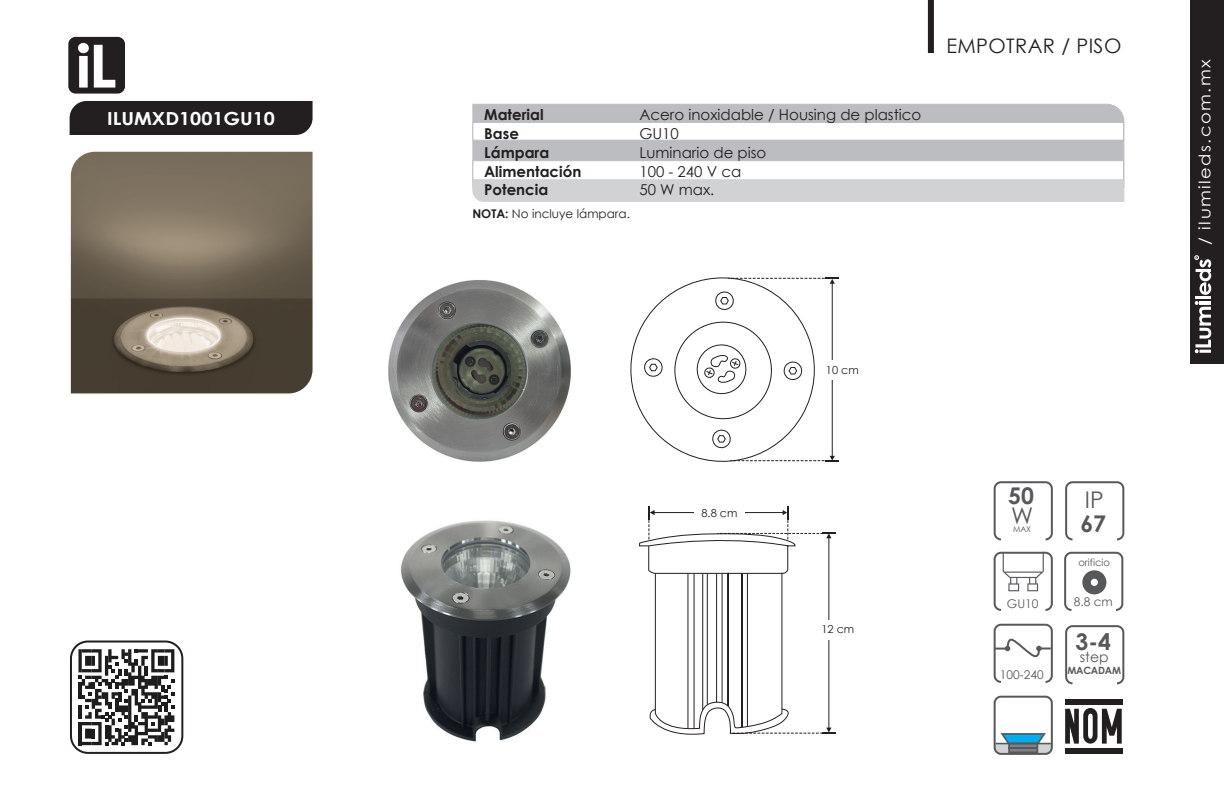
<style>
.page{position:relative;width:1224px;height:792px;background:#fff}
.page>*{position:absolute;margin:0;border:0;box-sizing:border-box;transform-origin:0 0}
.t1{font:700 23px "Century Gothic";color:#57585a}
.t2{font:23px "Century Gothic";color:#57585a}
.t3{font:20px "Century Gothic";letter-spacing:.02em;color:#231f20}
.t4{font:700 18px "Century Gothic";color:#fff;scale:1.1 1}
.t5{font:16px "Century Gothic";letter-spacing:.08em;color:#fff;scale:1.12 1}
.t6{font:15px "Century Gothic";color:#231f20}
.t7{font:700 15px "Century Gothic";color:#231f20}
.t8{font:14px "Century Gothic";color:#57585a}
.t9{font:12px "Century Gothic";color:#231f20}
.t10{font:12px "Century Gothic";color:#57585a}
.t11{font:11px "Century Gothic";color:#231f20}
.t12{font:10px "Century Gothic";color:#57585a}
.t13{font:700 10px "Century Gothic";letter-spacing:-.025em;color:#57585a}
.t14{font:8px "Century Gothic";color:#57585a}
.s1{font-weight:700}
</style>
<div class="page">
<div style="left:1190px;top:0;width:34px;height:364px;background:#231f20"></div>
<hr style="left:1196px;top:296px;width:15px;height:3px;background:#fff">
<svg style="left:1195px;top:301px;width:16px;height:52px"></svg>
<svg style="left:1195px;top:255px;width:16px;height:40px"></svg>
<div style="left:1065px;top:481px;width:59px;height:59px;border:2px solid #57585a;border-radius:6px"></div>
<svg style="left:997px;top:733px;width:53px;height:19px"></svg>
<hr style="left:1008px;top:747px;width:30px;height:2px;background:#57585a">
<div style="left:994px;top:696px;width:59px;height:59px;border:2px solid #57585a;border-radius:6px"></div>
<hr style="left:995px;top:743px;width:56px;height:1px;background:#57585a">
<div style="left:994px;top:624px;width:59px;height:59px;border:2px solid #57585a;border-radius:6px"></div>
<svg style="left:993px;top:638px;width:60px;height:20px"></svg>
<img style="left:388px;top:280px;width:183px;height:182px">
<hr style="left:832px;top:282px;width:1px;height:93px;background:#231f20">
<hr style="left:832px;top:364px;width:1px;height:93px;background:#231f20">
<svg style="left:630px;top:277px;width:197px;height:185px"></svg>
<svg style="left:643px;top:291px;width:160px;height:158px"></svg>
<svg style="left:728px;top:278px;width:111px;height:6px"></svg>
<svg style="left:730px;top:456px;width:109px;height:6px"></svg>
<div style="left:826px;top:360px;width:51px;height:20px;background:#fff"></div>
<svg style="left:639px;top:506px;width:197px;height:229px"></svg>
<div style="left:821px;top:620px;width:51px;height:19px;background:#fff"></div>
<div style="left:694px;top:506px;width:51px;height:20px;background:#fff"></div>
<img style="left:401px;top:520px;width:170px;height:222px">
<div style="left:1065px;top:625px;width:59px;height:59px;border:2px solid #57585a;border-radius:6px"></div>
<div style="left:1065px;top:699px;width:57px;height:5px;background:#231f20"></div>
<div style="left:1065px;top:748px;width:57px;height:5px;background:#231f20"></div>
<svg style="left:1065px;top:708px;width:57px;height:36px"></svg>
<div style="left:994px;top:481px;width:59px;height:59px;border:2px solid #57585a;border-radius:6px"></div>
<div style="left:994px;top:552px;width:59px;height:59px;border:2px solid #57585a;border-radius:6px"></div>
<svg style="left:1003px;top:552px;width:41px;height:39px"></svg>
<img style="left:71px;top:152px;width:242px;height:241px">
<div style="left:70px;top:101px;width:243px;height:34px;background:#231f20"></div>
<div style="left:472px;top:103px;width:653px;height:76px;background:#bcbdc0"></div>
<div style="left:472px;top:122px;width:652px;height:19px;background:#fff;border:1px solid #bcbdc0"></div>
<div style="left:472px;top:160px;width:652px;height:23px;background:#fff;border:1px solid #bcbdc0"></div>
<div style="left:472px;top:179px;width:653px;height:23px;background:#d1d2d4"></div>
<div style="left:928px;top:0;width:6px;height:53px;background:#231f20"></div>
<div style="left:70px;top:641px;width:113px;height:113px;border:2px solid #231f20;border-radius:17px"></div>
<div style="left:68px;top:37px;width:57px;height:57px;background:#231f20;border-radius:7px"></div>
<svg style="left:78px;top:43px;width:37px;height:45px"></svg>
<svg style="left:78px;top:649px;width:96px;height:96px"></svg>
<div style="left:1064px;top:552px;width:59px;height:59px;border:2px solid #57585a;border-radius:6px"></div>
<div style="left:1082px;top:570px;width:24px;height:24px;background:#57585a;border-radius:50%"></div>
<div style="left:1091px;top:579px;width:7px;height:7px;background:#fff;border-radius:50%"></div>
<p class="t4" style="left:107px;top:107px;width:154px">ILUMXD1001GU10</p>
<p class="t7" style="left:484px;top:105px;width:61px">Material</p>
<p class="t7" style="left:484px;top:124px;width:36px">Base</p>
<p class="t7" style="left:484px;top:143px;width:67px">Lámpara</p>
<p class="t7" style="left:484px;top:162px;width:99px">Alimentación</p>
<p class="t7" style="left:484px;top:180px;width:66px">Potencia</p>
<p class="t9" style="left:472px;top:206px;width:159px"><span class="s1">NOTA:</span> No incluye lámpara.</p>
<p class="t6" style="left:639px;top:106px;width:284px">Acero inoxidable / Housing de plastico</p>
<p class="t6" style="left:639px;top:124px;width:41px">GU10</p>
<p class="t6" style="left:639px;top:143px;width:129px">Luminario de piso</p>
<p class="t6" style="left:639px;top:162px;width:103px">100 - 240 V ca</p>
<p class="t6" style="left:639px;top:181px;width:77px">50 W max.</p>
<p class="t3" style="left:946px;top:34px;width:177px">EMPOTRAR / PISO</p>
<p class="t11" style="left:702px;top:505px;width:37px">8.8 cm</p>
<p class="t11" style="left:826px;top:362px;width:34px">10 cm</p>
<p class="t11" style="left:821px;top:622px;width:34px">12 cm</p>
<p class="t1" style="left:1008px;top:482px;width:27px">50</p>
<p class="t2" style="left:1011px;top:502px;width:24px">W</p>
<p class="t14" style="left:1013px;top:525px;width:20px">MAX</p>
<p class="t10" style="left:1007px;top:596px;width:33px">GU10</p>
<p class="t10" style="left:1000px;top:667px;width:45px">100-240</p>
<p class="t2" style="left:1085px;top:486px;width:20px">IP</p>
<p class="t1" style="left:1080px;top:510px;width:27px">67</p>
<p class="t12" style="left:1078px;top:556px;width:33px">orificio</p>
<p class="t10" style="left:1074px;top:594px;width:40px">8.8 cm</p>
<p class="t1" style="left:1076px;top:627px;width:37px">3-4</p>
<p class="t8" style="left:1080px;top:649px;width:30px">step</p>
<p class="t13" style="left:1068px;top:664px;width:55px">MACADAM</p>
<p class="t5" style="left:1195px;top:245px;width:167px;rotate:-90deg">/ ilumileds.com.mx</p>
</div>
